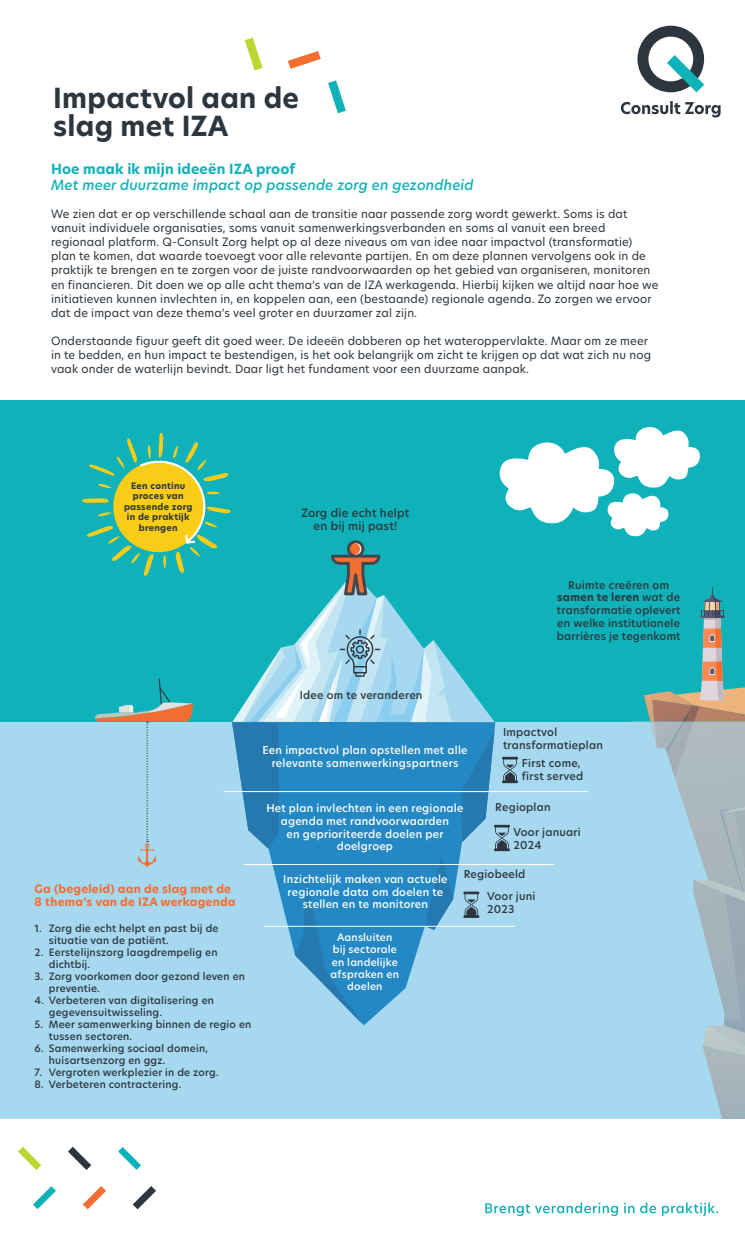
<style>
.page{position:relative;width:745px;height:1241px;background:#fff}
.page>*{position:absolute;margin:0;border:0;box-sizing:border-box;transform-origin:0 0}
.t1{font:700 27.12px/27.1px "New Hero";letter-spacing:.01em;color:#2d363e}
.t2{font:italic 500 13.75px "New Hero";letter-spacing:.01em;color:#0eb2b8}
.t3{font:700 13.75px "New Hero";letter-spacing:.01em;color:#0eb2b8}
.t4{font:11.25px/14px "New Hero";letter-spacing:.01em;color:#2d363e}
.t5{font:700 11.25px/13.5px "New Hero";letter-spacing:.02em;color:#f36e31}
.t6{font:500 11.12px/13.4px "New Hero";letter-spacing:.02em;color:#2d363e;text-align:center}
.t7{font:500 10.62px/12.8px "New Hero";letter-spacing:.02em;color:#fff;text-align:center}
.t8{font:500 10.62px/12.8px "New Hero";letter-spacing:.02em;color:#2d363e}
.t9{font:500 10.12px/12.1px "New Hero";letter-spacing:.02em;color:#fff;text-align:center}
.t10{font:500 10px/12px "New Hero";letter-spacing:.02em;color:#2d363e}
.t11{font:700 8.75px/10.5px "New Hero";letter-spacing:.03em;color:#2d363e;text-align:center}
.s1{font-weight:700}
</style>
<div class="page">
<svg style="left:637px;top:26px;width:66px;height:66px"></svg>
<svg style="left:620px;top:101px;width:100px;height:16px"></svg>
<div style="left:0;top:721px;width:744px;height:397px;background:#a6d8f0"></div>
<div style="left:0;top:400px;width:744px;height:321px;background:#0eb2b8"></div>
<svg style="left:244px;top:38px;width:18px;height:32px"></svg>
<svg style="left:328px;top:80px;width:17px;height:33px"></svg>
<svg style="left:288px;top:51px;width:32px;height:18px"></svg>
<svg style="left:499px;top:427px;width:201px;height:110px"></svg>
<svg style="left:643px;top:587px;width:101px;height:531px"></svg>
<svg style="left:453px;top:666px;width:41px;height:55px"></svg>
<svg style="left:453px;top:721px;width:42px;height:206px"></svg>
<svg style="left:461px;top:731px;width:56px;height:120px"></svg>
<svg style="left:463px;top:891px;width:16px;height:26px"></svg>
<hr style="left:223px;top:791px;width:364px;height:1px;background:#fff">
<hr style="left:244px;top:864px;width:309px;height:1px;background:#fff">
<svg style="left:82px;top:432px;width:371px;height:593px"></svg>
<hr style="left:264px;top:925px;width:250px;height:1px;background:#fff">
<svg style="left:485px;top:1202px;width:132px;height:13px"></svg>
<svg style="left:624px;top:1202px;width:31px;height:11px"></svg>
<svg style="left:661px;top:1202px;width:56px;height:13px"></svg>
<svg style="left:83px;top:1186px;width:23px;height:23px"></svg>
<svg style="left:33px;top:1186px;width:23px;height:22px"></svg>
<svg style="left:133px;top:1186px;width:23px;height:23px"></svg>
<svg style="left:118px;top:1147px;width:23px;height:22px"></svg>
<svg style="left:68px;top:1146px;width:23px;height:23px"></svg>
<svg style="left:18px;top:1146px;width:23px;height:23px"></svg>
<h1 class="t1" style="left:53px;top:85px;width:247px">Impactvol aan de slag met IZA</h1>
<p class="t3" style="left:51px;top:159px;width:245px">Hoe maak ik mijn ideeën IZA proof</p>
<p class="t2" style="left:51px;top:175px;width:424px">Met meer duurzame impact op passende zorg en gezondheid</p>
<p class="t4" style="left:51px;top:207px;width:608px">We zien dat er op verschillende schaal aan de transitie naar passende zorg wordt gewerkt. Soms is dat vanuit individuele organisaties, soms vanuit samenwerkingsverbanden en soms al vanuit een breed regionaal platform. Q-Consult Zorg helpt op al deze niveaus om van idee naar impactvol (transformatie) plan te komen, dat waarde toevoegt voor alle relevante partijen. En om deze plannen vervolgens ook in de praktijk te brengen en te zorgen voor de juiste randvoorwaarden op het gebied van organiseren, monitoren en financieren. Dit doen we op alle acht thema’s van de IZA werkagenda. Hierbij kijken we altijd naar hoe we initiatieven kunnen invlechten in, en koppelen aan, een (bestaande) regionale agenda. Zo zorgen we ervoor dat de impact van deze thema’s veel groter en duurzamer zal zijn.</p>
<p class="t4" style="left:51px;top:333px;width:601px">Onderstaande figuur geeft dit goed weer. De ideeën dobberen op het wateroppervlakte. Maar om ze meer in te bedden, en hun impact te bestendigen, is het ook belangrijk om zicht te krijgen op dat wat zich nu nog vaak onder de waterlijn bevindt. Daar ligt het fundament voor een duurzame aanpak.</p>
<p class="t11" style="left:124px;top:480px;width:70px">Een continu proces van passende zorg in de praktijk brengen</p>
<p class="t6" style="left:301px;top:506px;width:109px">Zorg die echt helpt en bij mij past!</p>
<p class="t8" style="left:556px;top:578px;width:125px;text-align:center">Ruimte creëren om <span class="s1">samen te leren</span> wat de transformatie oplevert en welke institutionele barrières je tegenkomt</p>
<p class="t5" style="left:35px;top:881px;width:202px">Ga (begeleid) aan de slag met de<br>8 thema’s van de IZA werkagenda</p>
<p class="t10" style="left:49px;top:921px;width:171px;text-indent:-14px">1. Zorg die echt helpt en past bij de situatie van de patiënt.</p>
<p class="t10" style="left:49px;top:945px;width:170px;text-indent:-14px">2. Eerstelijnszorg laagdrempelig en dichtbij.</p>
<p class="t10" style="left:49px;top:969px;width:198px;text-indent:-14px">3. Zorg voorkomen door gezond leven en preventie.</p>
<p class="t10" style="left:49px;top:993px;width:167px;text-indent:-14px">4. Verbeteren van digitalisering en gegevensuitwisseling.</p>
<p class="t10" style="left:49px;top:1017px;width:204px;text-indent:-14px">5. Meer samenwerking binnen de regio en tussen sectoren.</p>
<p class="t10" style="left:49px;top:1041px;width:161px;text-indent:-14px">6. Samenwerking sociaal domein, huisartsenzorg en ggz.</p>
<p class="t10" style="left:35px;top:1065px;width:185px">7. Vergroten werkplezier in de zorg.</p>
<p class="t10" style="left:35px;top:1077px;width:148px">8. Verbeteren contractering.</p>
<p class="t8" style="left:299px;top:689px;width:124px">Idee om te veranderen</p>
<p class="t8" style="left:502px;top:725px;width:101px">Impactvol transformatieplan</p>
<p class="t7" style="left:262px;top:743px;width:206px">Een impactvol plan opstellen met alle relevante samenwerkingspartners</p>
<p class="t7" style="left:266px;top:801px;width:198px">Het plan invlechten in een regionale agenda met randvoorwaarden<br>en geprioriteerde doelen per doelgroep</p>
<p class="t7" style="left:283px;top:872px;width:166px">Inzichtelijk maken van actuele regionale data om doelen te stellen en te monitoren</p>
<p class="t8" style="left:521px;top:756px;width:63px">First come, first served</p>
<p class="t8" style="left:495px;top:800px;width:57px">Regioplan</p>
<p class="t8" style="left:513px;top:825px;width:69px">Voor januari<br>2024</p>
<p class="t8" style="left:463px;top:867px;width:63px">Regiobeeld</p>
<p class="t8" style="left:487px;top:889px;width:50px">Voor juni<br>2023</p>
<p class="t9" style="left:330px;top:931px;width:70px">Aansluiten bij sectorale en landelijke afspraken en doelen</p>
</div>
